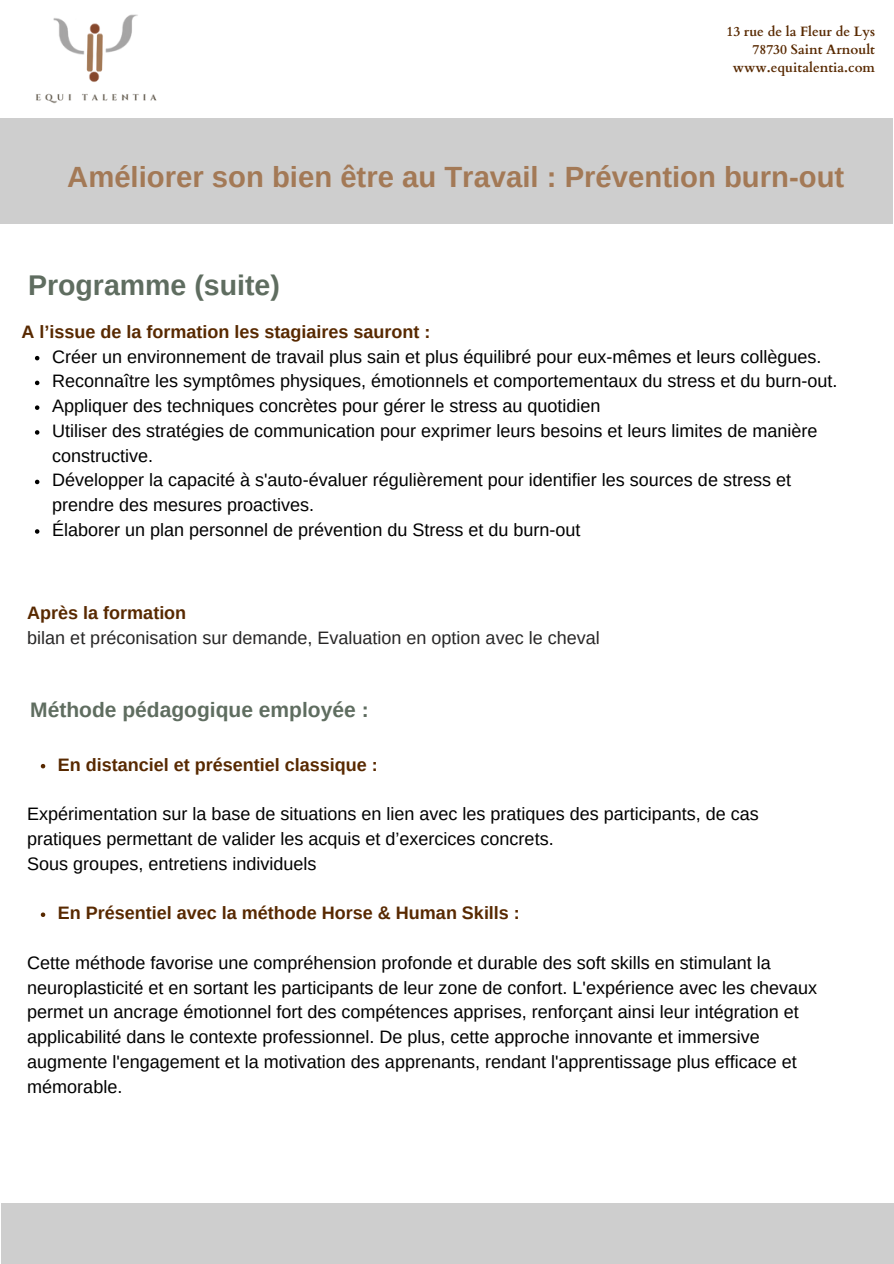
<style>
.page{position:relative;width:894px;height:1264px;background:#fff}
.page>*{position:absolute;margin:0;border:0;box-sizing:border-box;transform-origin:0 0}
.t1{font:700 29.25px "Arimo";color:#a37956}
.t2{font:700 28.5px "Arimo";color:#5f6d60}
.t3{font:700 21px "Arimo";color:#5f6d60}
.t4{font:18px/24.8px "Arimo";color:#000}
.t5{font:700 18px "Arimo";color:#582900}
.t6{font:18px/24.8px "Arimo";color:#272626}
.t7{font:700 13.5px "Cardo";color:#582900}
.s1{font-weight:700;color:#582900}
</style>
<div class="page">
<div style="left:0;top:118px;width:892px;height:106px;background:#cecece"></div>
<img style="left:36px;top:14px;width:121px;height:90px">
<div style="left:1px;top:1202px;width:892px;height:61px;background:#cecece"></div>
<svg style="left:35px;top:356px;width:4px;height:4px"></svg>
<svg style="left:35px;top:380px;width:4px;height:5px"></svg>
<svg style="left:35px;top:405px;width:4px;height:5px"></svg>
<svg style="left:35px;top:430px;width:4px;height:4px"></svg>
<svg style="left:35px;top:479px;width:4px;height:5px"></svg>
<svg style="left:35px;top:529px;width:4px;height:4px"></svg>
<svg style="left:41px;top:764px;width:4px;height:4px"></svg>
<svg style="left:41px;top:912px;width:4px;height:5px"></svg>
<p class="t7" style="left:726px;top:23px;width:150px">13 rue de la Fleur de Lys</p>
<p class="t7" style="left:752px;top:41px;width:124px">78730 Saint Arnoult</p>
<h1 class="t7" style="left:732px;top:59px;width:144px">www.equitalentia.com</h1>
<p class="t1" style="left:67px;top:161px;width:778px">Améliorer son bien être au Travail : Prévention burn-out</p>
<h1 class="t2" style="left:28px;top:269px;width:253px">Programme (suite)</h1>
<p class="t5" style="left:21px;top:321px;width:410px">A l’issue de la formation les stagiaires sauront :</p>
<p class="t4" style="left:52px;top:344px;width:770px">Créer un environnement de travail plus sain et plus équilibré pour eux-mêmes et leurs collègues.</p>
<p class="t4" style="left:52px;top:369px;width:786px">Reconnaître les symptômes physiques, émotionnels et comportementaux du stress et du burn-out.</p>
<p class="t4" style="left:52px;top:393px;width:550px">Appliquer des techniques concrètes pour gérer le stress au quotidien</p>
<p class="t4" style="left:52px;top:418px;width:766px">Utiliser des stratégies de communication pour exprimer leurs besoins et leurs limites de manière constructive.</p>
<p class="t4" style="left:52px;top:468px;width:740px">Développer la capacité à s'auto-évaluer régulièrement pour identifier les sources de stress et prendre des mesures proactives.</p>
<p class="t4" style="left:52px;top:517px;width:529px">Élaborer un plan personnel de prévention du Stress et du burn-out</p>
<h3 class="t6" style="left:27px;top:600px;width:574px"><span class="s1">Après la formation<br></span>bilan et préconisation sur demande, Evaluation en option avec le cheval</h3>
<p class="t3" style="left:30px;top:698px;width:340px">Méthode pédagogique employée :</p>
<h4 class="t5" style="left:58px;top:754px;width:321px">En distanciel et présentiel classique :</h4>
<h2 class="t4" style="left:27px;top:801px;width:732px">Expérimentation sur la base de situations en lien avec les pratiques des participants, de cas pratiques permettant de valider les acquis et d’exercices concrets.<br>Sous groupes, entretiens individuels</h2>
<p class="t5" style="left:58px;top:903px;width:463px">En Présentiel avec la méthode Horse &amp; Human Skills :</p>
<h4 class="t4" style="left:27px;top:950px;width:791px">Cette méthode favorise une compréhension profonde et durable des soft skills en stimulant la neuroplasticité et en sortant les participants de leur zone de confort. L'expérience avec les chevaux permet un ancrage émotionnel fort des compétences apprises, renforçant ainsi leur intégration et applicabilité dans le contexte professionnel. De plus, cette approche innovante et immersive augmente l'engagement et la motivation des apprenants, rendant l'apprentissage plus efficace et mémorable.</h4>
</div>
